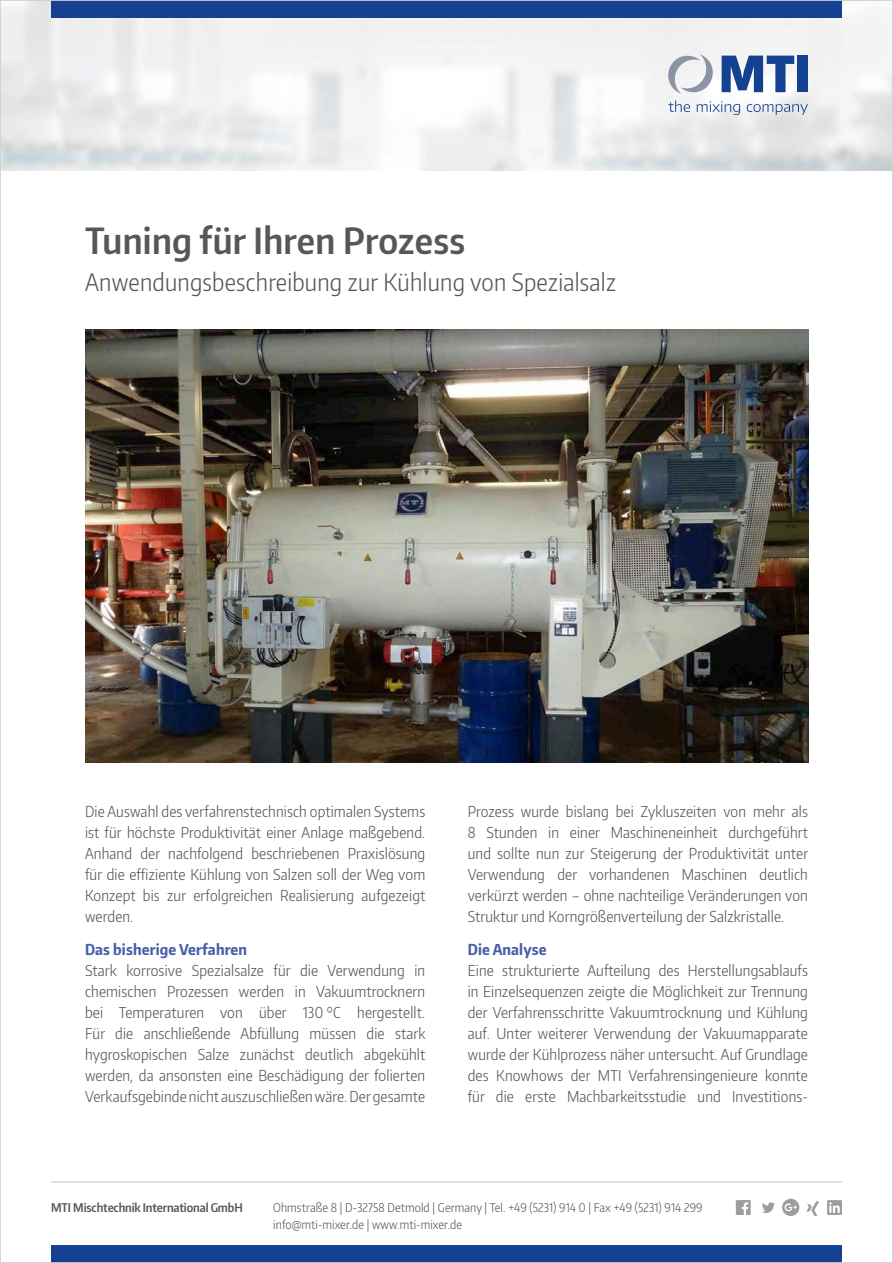
<style>
.page{position:relative;width:893px;height:1263px;background:#fff}
.page>*{position:absolute;margin:0;border:0;box-sizing:border-box;transform-origin:0 0}
.t1{font:600 36px "Encode Sans Condensed";letter-spacing:.01em;color:#575756}
.t2{font:300 24px "Encode Sans Condensed";letter-spacing:.01em;color:#575756}
.t3{font:300 15px/21px "Encode Sans Condensed";letter-spacing:.01em;color:#575756;text-align:justify}
.t4{font:700 15px "Encode Sans Condensed";letter-spacing:.01em;color:#485ea8}
.t5{font:300 12px/16.5px "Encode Sans Condensed";letter-spacing:.01em;color:#575756}
.t6{font:600 12px "Encode Sans Condensed";letter-spacing:-.01em;color:#575756}
</style>
<div class="page">
<img style="left:2px;top:2px;width:889px;height:168px">
<div style="left:51px;top:0;width:791px;height:17px;background:#154193"></div>
<div style="left:51px;top:1246px;width:791px;height:17px;background:#154193"></div>
<svg style="left:668px;top:100px;width:22px;height:12px"></svg>
<svg style="left:697px;top:101px;width:43px;height:14px"></svg>
<svg style="left:747px;top:104px;width:61px;height:11px"></svg>
<svg style="left:722px;top:56px;width:72px;height:36px"></svg>
<div style="left:798px;top:56px;width:10px;height:36px;background:#154193"></div>
<svg style="left:668px;top:54px;width:47px;height:40px"></svg>
<svg style="left:762px;top:1202px;width:13px;height:11px"></svg>
<svg style="left:806px;top:1201px;width:13px;height:15px"></svg>
<svg style="left:736px;top:1200px;width:15px;height:15px"></svg>
<svg style="left:827px;top:1200px;width:15px;height:15px"></svg>
<svg style="left:782px;top:1199px;width:17px;height:17px"></svg>
<hr style="left:51px;top:1181px;width:791px;height:1px;background:#c6c5c5">
<img style="left:85px;top:330px;width:723px;height:433px">
<h1 class="t1" style="left:85px;top:217px;width:382px">Tuning für Ihren Prozess</h1>
<h2 class="t2" style="left:85px;top:267px;width:533px">Anwendungsbeschreibung zur Kühlung von Spezialsalz</h2>
<p class="t3" style="left:85px;top:800px;width:342px">Die Auswahl des verfahrenstechnisch optimalen Systems ist für höchste Produktivität einer Anlage maßgebend.<br>Anhand der nachfolgend beschriebenen Praxislösung für die effiziente Kühlung von Salzen soll der Weg vom Konzept bis zur erfolgreichen Realisierung aufgezeigt werden.</p>
<p class="t4" style="left:85px;top:940px;width:164px">Das bisherige Verfahren</p>
<p class="t3" style="left:85px;top:960px;width:342px">Stark korrosive Spezialsalze für die Verwendung in chemischen Prozessen werden in Vakuumtrocknern bei Temperaturen von über 130 °C hergestellt.<br>Für die anschließende Abfüllung müssen die stark hygroskopischen Salze zunächst deutlich abgekühlt werden, da ansonsten eine Beschädigung der folierten Verkaufsgebinde nicht auszuschließen wäre. Der gesamte</p>
<p class="t3" style="left:468px;top:800px;width:342px">Prozess wurde bislang bei Zykluszeiten von mehr als 8 Stunden in einer Maschineneinheit durchgeführt und sollte nun zur Steigerung der Produktivität unter Verwendung der vorhandenen Maschinen deutlich verkürzt werden – ohne nachteilige Veränderungen von Struktur und Korngrößenverteilung der Salzkristalle.</p>
<p class="t4" style="left:468px;top:940px;width:80px">Die Analyse</p>
<p class="t3" style="left:468px;top:960px;width:342px">Eine strukturierte Aufteilung des Herstellungsablaufs in Einzelsequenzen zeigte die Möglichkeit zur Trennung der Verfahrensschritte Vakuumtrocknung und Kühlung auf. Unter weiterer Verwendung der Vakuumapparate wurde der Kühlprozess näher untersucht. Auf Grundlage des Knowhows der MTI Verfahrensingenieure konnte für die erste Machbarkeitsstudie und Investitions-</p>
<p class="t6" style="left:51px;top:1200px;width:193px">MTI Mischtechnik International GmbH</p>
<p class="t5" style="left:273px;top:1199px;width:431px">Ohmstraße 8 | D-32758 Detmold | Germany | Tel. +49 (5231) 914 0 | Fax +49 (5231) 914 299 info@mti-mixer.de | www.mti-mixer.de</p>
</div>
